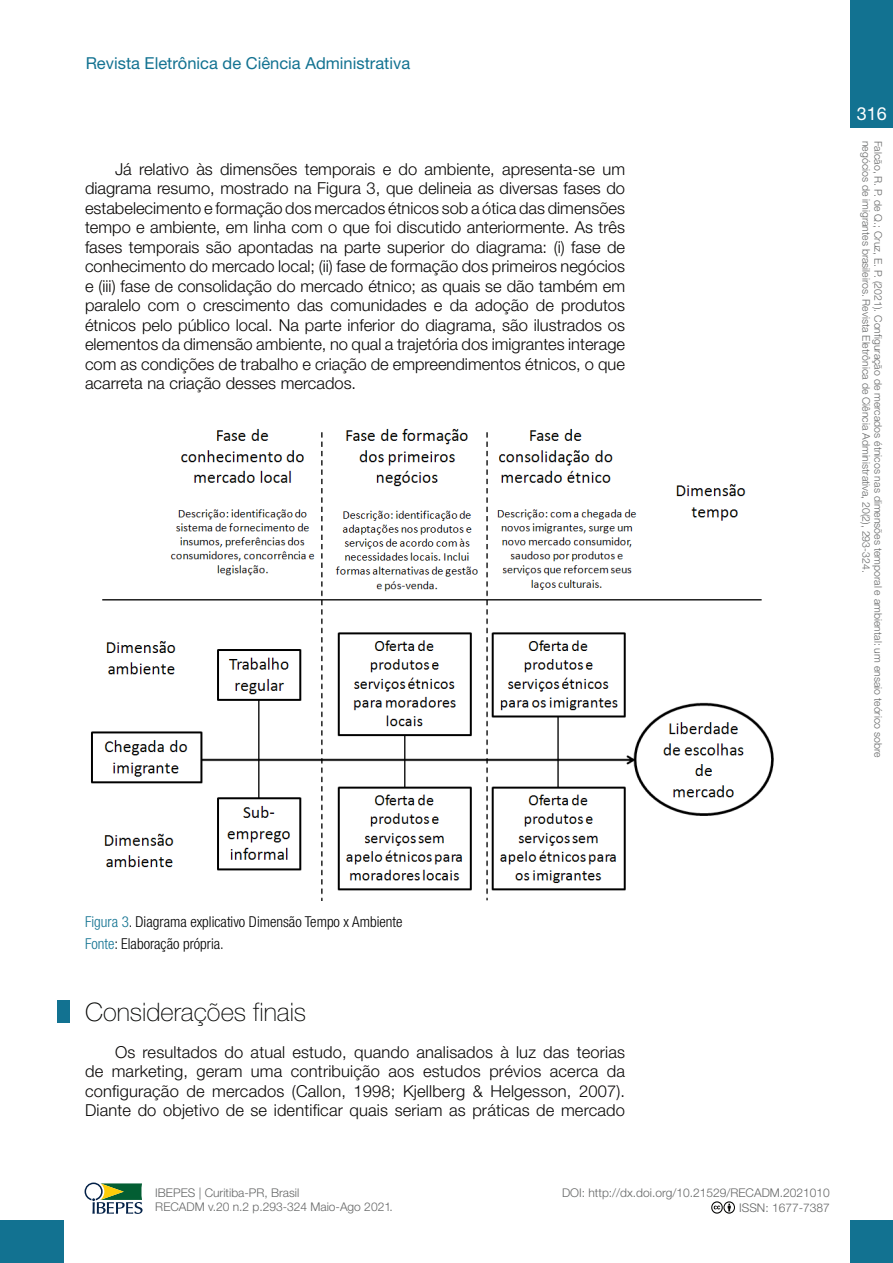
<style>
.page{position:relative;width:893px;height:1263px;background:#fff}
.page>*{position:absolute;margin:0;border:0;box-sizing:border-box;transform-origin:0 0}
.Seção_1{font:100 25.5px "Helvetica Neue";color:#040503}
.t1{font:18px "Helvetica Neue";color:#fff}
.Corpo_texto{font:300 16.5px/19.5px "Helvetica Neue";color:#090706;text-align:justify}
.t2{font:16.5px "Helvetica Neue";color:#127291}
.Figura_e_fonte{font:300 condensed 15px "Helvetica Neue";color:#000}
.t3{font:300 12px/14.4px "Helvetica Neue";color:#656666;text-align:right}
.t4{font:300 10.5px "Helvetica Neue";color:#656666}
.s1{color:#127291}
</style>
<div class="page">
<div style="left:850px;top:0;width:43px;height:128px;background:#127291"></div>
<div style="left:0;top:1220px;width:64px;height:43px;background:#127291"></div>
<div style="left:850px;top:1220px;width:43px;height:43px;background:#127291"></div>
<svg style="left:85px;top:1182px;width:58px;height:32px"></svg>
<svg style="left:711px;top:1201px;width:24px;height:12px"></svg>
<img style="left:91px;top:428px;width:683px;height:472px">
<div style="left:57px;top:1000px;width:13px;height:23px;background:#127291"></div>
<p class="t2" style="left:86px;top:54px;width:326px">Revista Eletrônica de Ciência Administrativa</p>
<p class="Corpo_texto" style="left:85px;top:159px;width:542px;text-indent:30px">Já relativo às dimensões temporais e do ambiente, apresenta-se um diagrama resumo, mostrado na Figura 3, que delineia as diversas fases do estabelecimento e formação dos mercados étnicos sob a ótica das dimensões tempo e ambiente, em linha com o que foi discutido anteriormente. As três fases temporais são apontadas na parte superior do diagrama: (i) fase de conhecimento do mercado local; (ii) fase de formação dos primeiros negócios e (iii) fase de consolidação do mercado étnico; as quais se dão também em paralelo com o crescimento das comunidades e da adoção de produtos étnicos pelo público local. Na parte inferior do diagrama, são ilustrados os elementos da dimensão ambiente, no qual a trajetória dos imigrantes interage com as condições de trabalho e criação de empreendimentos étnicos, o que acarreta na criação desses mercados.</p>
<p class="t1" style="left:857px;top:103px;width:32px">316</p>
<p class="t4" style="left:873px;top:141px;width:433px;rotate:90deg">negócios de imigrantes brasileiros. Revista Eletrônica de Ciência Administrativa, 20(2), 293-324.</p>
<p class="t4" style="left:885px;top:141px;width:618px;rotate:90deg">Falcão, R. P. de Q.; Cruz, E. P. (2021). Configuração de mercados étnicos nas dimensões temporal e ambiental: um ensaio teórico sobre</p>
<p class="Figura_e_fonte" style="left:85px;top:913px;width:319px"><span class="s1">Figura 3</span>. Diagrama explicativo Dimensão Tempo x Ambiente</p>
<p class="Figura_e_fonte" style="left:85px;top:935px;width:140px"><span class="s1">Fonte</span>: Elaboração própria.</p>
<p class="Seção_1" style="left:85px;top:998px;width:223px">Considerações finais</p>
<p class="Corpo_texto" style="left:85px;top:1042px;width:542px;text-indent:30px">Os resultados do atual estudo, quando analisados à luz das teorias de marketing, geram uma contribuição aos estudos prévios acerca da configuração de mercados (Callon, 1998; Kjellberg &amp; Helgesson, 2007).<br>Diante do objetivo de se identificar quais seriam as práticas de mercado</p>
<p class="t3" style="left:155px;top:1185px;width:239px;text-align:left">IBEPES | Curitiba-PR, Brasil<br>RECADM v.20 n.2 p.293-324 Maio-Ago 2021.</p>
<p class="t3" style="left:562px;top:1186px;width:269px">DOI: http://dx.doi.org/10.21529/RECADM.2021010<br>ISSN: 1677-7387</p>
</div>
